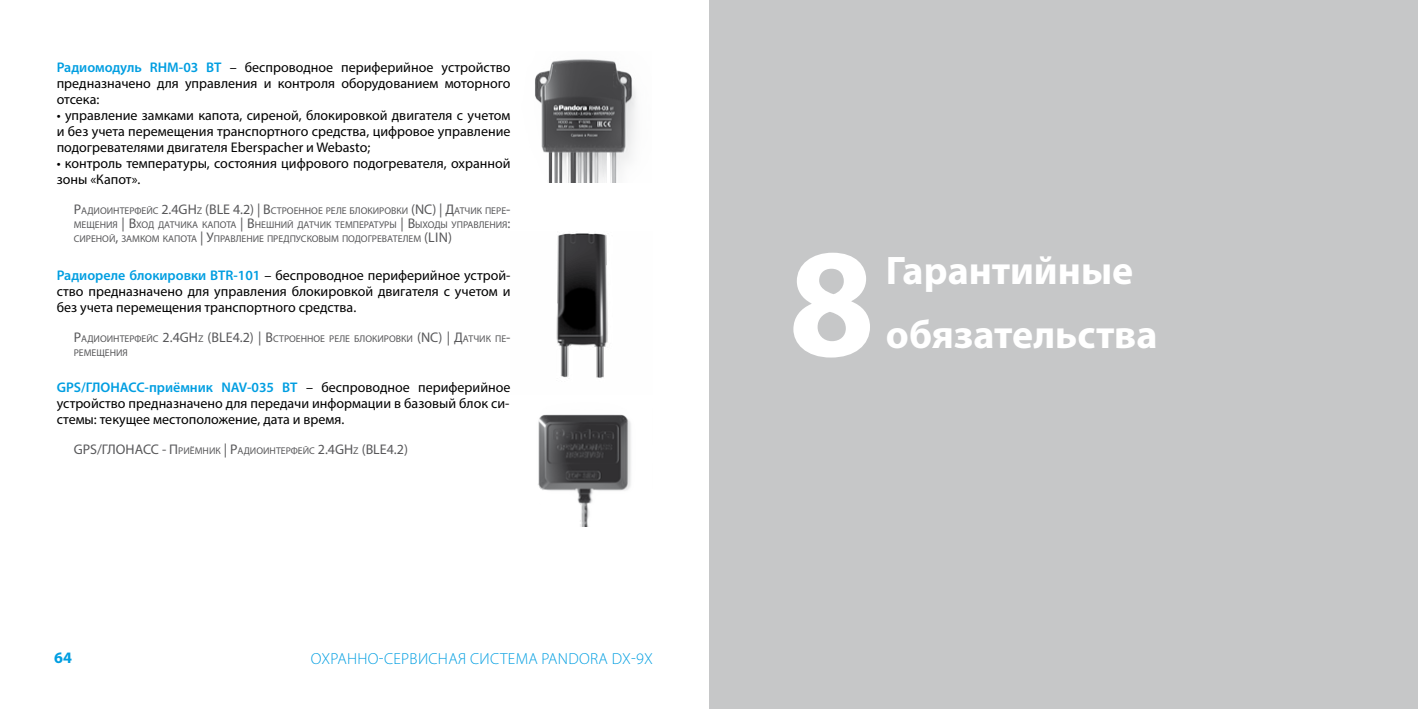
<style>
.page{position:relative;width:1418px;height:709px;background:#fff}
.page>*{position:absolute;margin:0;border:0;box-sizing:border-box;transform-origin:0 0}
.t1{font:700 156px "Myriad Pro";color:#fff}
.t2{font:700 40px "Myriad Pro";color:#fff}
.t3{font:300 16px "Myriad Pro";letter-spacing:.02em;color:#009ee1}
.t4{font:700 16px "Myriad Pro";color:#009ee1}
.t5{font:14px/16px "Myriad Pro";color:#000;text-align:justify}
.t6{font:14px "Myriad Pro";color:#58585a}
.t7{font:9.8px/14px "Myriad Pro";color:#58585a;text-align:justify}
.s1{font-weight:600;color:#009ee1}
.s2{font-size:14px}
.s3{font-size:9.8px}
</style>
<div class="page">
<img style="left:535px;top:59px;width:101px;height:124px">
<img style="left:538px;top:233px;width:93px;height:294px">
<div style="left:709px;top:0;width:708px;height:709px;background:#c6c7c8"></div>
<p class="t5" style="left:57px;top:60px;width:455px"><span class="s1">Радиомодуль RHM-03 BT</span> – беспроводное периферийное устройство предназначено для управления и контроля оборудованием моторного отсека:</p>
<p class="t5" style="left:57px;top:108px;width:455px">• управление замками капота, сиреной, блокировкой двигателя с учетом и без учета перемещения транспортного средства, цифровое управление подогревателями двигателя Eberspacher и Webasto;</p>
<p class="t5" style="left:57px;top:156px;width:455px">• контроль температуры, состояния цифрового подогревателя, охранной зоны «Капот».</p>
<p class="t7" style="left:74px;top:204px;width:438px"><span class="s2">Р</span>АДИОИНТЕРФЕЙС <span class="s2">2.4GH</span>Z <span class="s2">(BLE 4.2) | В</span>СТРОЕННОЕ РЕЛЕ БЛОКИРОВКИ <span class="s2">(NС) | Д</span>АТЧИК ПЕРЕ<span class="s2">-</span>МЕЩЕНИЯ <span class="s2">| В</span>ХОД ДАТЧИКА КАПОТА <span class="s2">| В</span>НЕШНИЙ ДАТЧИК ТЕМПЕРАТУРЫ <span class="s2">| В</span>ЫХОДЫ УПРАВЛЕНИЯ<span class="s2">:<br></span>СИРЕНОЙ<span class="s2">,</span> ЗАМКОМ КАПОТА <span class="s2">| У</span>ПРАВЛЕНИЕ ПРЕДПУСКОВЫМ ПОДОГРЕВАТЕЛЕМ <span class="s2">(L</span><span class="s2">IN</span><span class="s2">)</span></p>
<p class="t5" style="left:57px;top:268px;width:455px"><span class="s1">Радиореле блокировки BTR-101</span> – беспроводное периферийное устрой&shy;ство предназначено для управления блокировкой двигателя с учетом и без учета перемещения транспортного средства.</p>
<p class="t7" style="left:74px;top:332px;width:438px"><span class="s2">Р</span>АДИОИНТЕРФЕЙС <span class="s2">2.4GH</span>Z <span class="s2">(BLE4.2) | В</span>СТРОЕННОЕ РЕЛЕ БЛОКИРОВКИ <span class="s2">(NC) | Д</span>АТЧИК ПЕ<span class="s2">-<br></span>РЕМЕЩЕНИЯ</p>
<p class="t5" style="left:57px;top:380px;width:455px"><span class="s1">GPS/ГЛОНАСС-приёмник NAV-035 BT</span> – беспроводное периферийное устройство предназначено для передачи информации в базовый блок си&shy;стемы: текущее местоположение, дата и время.</p>
<p class="t6" style="left:74px;top:442px;width:336px">GPS/ГЛОНАСС - П<span class="s3">РИЁМНИК</span> | Р<span class="s3">АДИОИНТЕРФЕЙС</span> 2.4GH<span class="s3">Z</span> (BLE4.2)</p>
<p class="t4" style="left:54px;top:650px;width:19px">64</p>
<p class="t3" style="left:311px;top:652px;width:343px">ОХРАННО-СЕРВИСНАЯ СИСТЕМА PANDORA DX-9Х</p>
<h1 class="t1" style="left:788px;top:227px;width:88px">8</h1>
<h2 class="t2" style="left:886px;top:251px;width:249px">Гарантийные</h2>
<h2 class="t2" style="left:886px;top:315px;width:273px">обязательства</h2>
</div>
